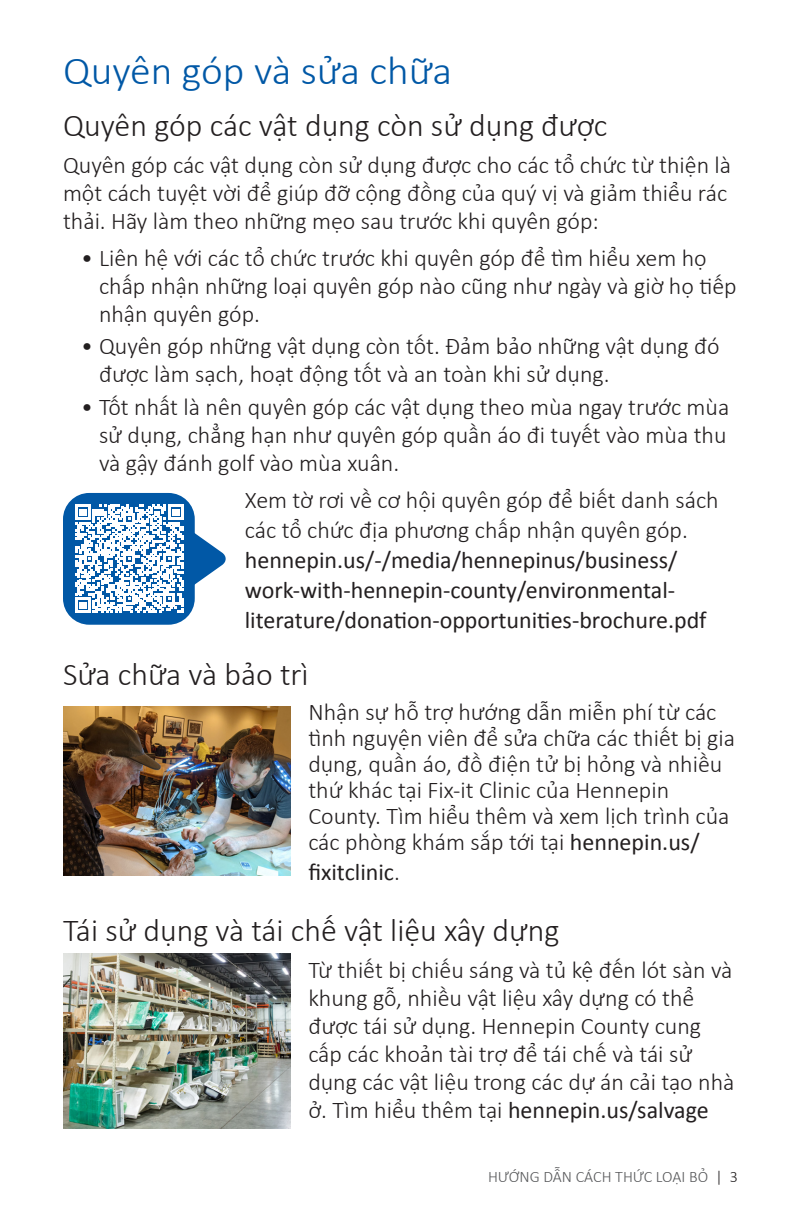
<style>
.page{position:relative;width:792px;height:1224px;background:#fff}
.page>*{position:absolute;margin:0;border:0;box-sizing:border-box;transform-origin:0 0}
.Subhead-NEW{font:300 40px "Calibri";color:#0158a6;scale:1.04 1}
.Subhead2-NEW{font:300 32px "Calibri";color:#231f20}
.Body-NEW{font:300 24px/28px "Calibri";color:#231f20}
.Body-NEW-2{font:24px/30px "Calibri";color:#231f20}
.t1{font:300 16px "Calibri";color:#57585a}
.s1{font-weight:300}
.s2{font-weight:400}
.s3{color:#231f20}
</style>
<div class="page">
<div style="left:63px;top:493px;width:132px;height:132px;background:#0158a6;border-radius:26px"></div>
<svg style="left:75px;top:505px;width:151px;height:108px"></svg>
<img style="left:63px;top:706px;width:227px;height:170px">
<img style="left:63px;top:953px;width:227px;height:175px">
<p class="Subhead-NEW" style="left:63px;top:46px;width:376px">Quyên góp và sửa chữa</p>
<p class="Subhead2-NEW" style="left:63px;top:106px;width:546px">Quyên góp các vật dụng còn sử dụng được</p>
<p class="Body-NEW" style="left:63px;top:151px;width:670px">Quyên góp các vật dụng còn sử dụng được cho các tổ chức từ thiện là một cách tuyệt vời để giúp đỡ cộng đồng của quý vị và giảm thiểu rác thải. Hãy làm theo những mẹo sau trước khi quyên góp:</p>
<p class="Body-NEW" style="left:99px;top:244px;width:639px;text-indent:-18px">• Liên hệ với các tổ chức trước khi quyên góp để tìm hiểu xem họ chấp nhận những loại quyên góp nào cũng như ngày và giờ họ tiếp nhận quyên góp.</p>
<p class="Body-NEW" style="left:99px;top:332px;width:622px;text-indent:-18px">• Quyên góp những vật dụng còn tốt. Đảm bảo những vật dụng đó được làm sạch, hoạt động tốt và an toàn khi sử dụng.</p>
<p class="Body-NEW" style="left:99px;top:392px;width:632px;text-align:justify;text-indent:-18px">• Tốt nhất là nên quyên góp các vật dụng theo mùa ngay trước mùa sử dụng, chẳng hạn như quyên góp quần áo đi tuyết vào mùa thu và gậy đánh golf vào mùa xuân.</p>
<p class="Body-NEW-2" style="left:245px;top:484px;width:475px"><span class="s1">Xem tờ rơi về cơ hội quyên góp để biết danh sách các tổ chức địa phương chấp nhận quyên góp. </span>hennepin.us/-/media/hennepinus/business/ work-with-hennepin-county/environmental&shy;literature/donation-opportunities-brochure.pdf</p>
<p class="Subhead2-NEW" style="left:63px;top:655px;width:247px">Sửa chữa và bảo trì</p>
<p class="Body-NEW" style="left:308px;top:699px;width:428px;line-height:26px">Nhận sự hỗ trợ hướng dẫn miễn phí từ các tình nguyện viên để sửa chữa các thiết bị gia dụng, quần áo, đồ điện tử bị hỏng và nhiều thứ khác tại Fix-it Clinic của Hennepin County. Tìm hiểu thêm và xem lịch trình của các phòng khám sắp tới tại <span class="s2">hennepin.us/</span></p>
<p class="Body-NEW-2" style="left:308px;top:857px;width:93px">fixitclinic<span class="s1">.</span></p>
<p class="Subhead2-NEW" style="left:63px;top:911px;width:498px">Tái sử dụng và tái chế vật liệu xây dựng</p>
<p class="Body-NEW" style="left:308px;top:956px;width:428px">Từ thiết bị chiếu sáng và tủ kệ đến lót sàn và khung gỗ, nhiều vật liệu xây dựng có thể được tái sử dụng. Hennepin County cung cấp các khoản tài trợ để tái chế và tái sử dụng các vật liệu trong các dự án cải tạo nhà ở. Tìm hiểu thêm tại <span class="s2">hennepin.us/salvage</span></p>
<p class="t1" style="left:488px;top:1167px;width:251px">HƯỚNG DẪN CÁCH THỨC LOẠI BỎ <span class="s3">| 3</span></p>
</div>
